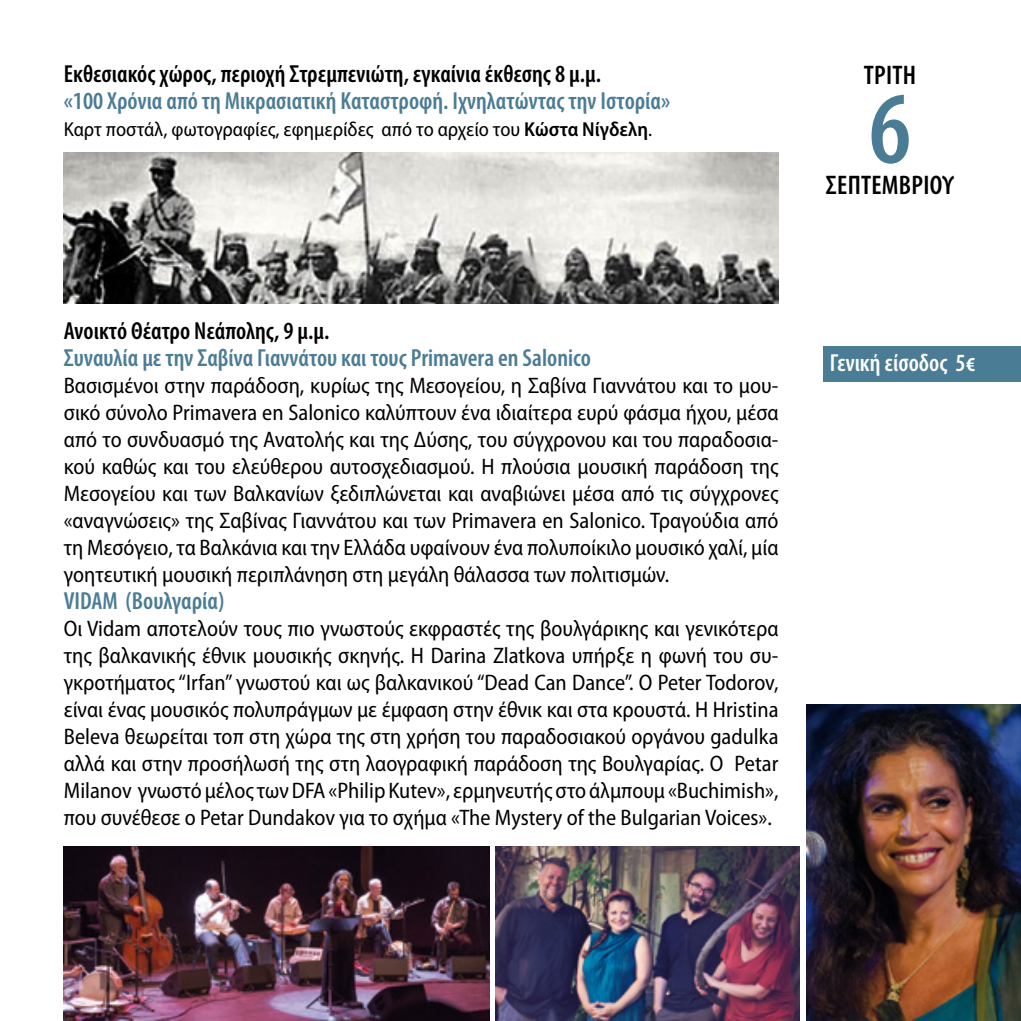
<style>
.page{position:relative;width:1021px;height:1021px;background:#fff}
.page>*{position:absolute;margin:0;border:0;box-sizing:border-box;transform-origin:0 0}
.t1{font:600 condensed 103.5px "Myriad Pro";color:#4b7c95}
.t2{font:600 condensed 27px "Myriad Pro";letter-spacing:.01em;color:#000}
.t3{font:600 condensed 24.75px "Myriad Pro";color:#4b7c95}
.t4{font:600 condensed 24.75px "Myriad Pro";color:#000}
.t5{font:600 condensed 24.75px "Myriad Pro";color:#fff}
.t6{font:semi-condensed 22.5px/27px "Myriad Pro";color:#000;text-align:justify}
.t7{font:semi-condensed 20.25px "Myriad Pro";color:#000}
.s1{font-weight:600}
</style>
<div class="page">
<img style="left:64px;top:846px;width:425px;height:174px">
<img style="left:496px;top:846px;width:303px;height:174px">
<img style="left:64px;top:152px;width:714px;height:152px">
<div style="left:823px;top:346px;width:197px;height:35px;background:#4b7c95"></div>
<img style="left:806px;top:704px;width:214px;height:316px">
<p class="t4" style="left:64px;top:61px;width:538px">Εκθεσιακός χώρος, περιοχή Στρεμπενιώτη, εγκαίνια έκθεσης 8 μ.μ.</p>
<p class="t3" style="left:64px;top:88px;width:608px">«100 Χρόνια από τη Μικρασιατική Καταστροφή. Ιχνηλατώντας την Ιστορία»</p>
<p class="t7" style="left:64px;top:119px;width:590px">Καρτ ποστάλ, φωτογραφίες, εφημερίδες από το αρχείο του <span class="s1">Κώστα Νίγδελη</span>.</p>
<p class="t2" style="left:863px;top:60px;width:54px">ΤΡΙΤΗ</p>
<h1 class="t1" style="left:868px;top:72px;width:44px">6</h1>
<p class="t2" style="left:826px;top:171px;width:130px">ΣΕΠΤΕΜΒΡΙΟΥ</p>
<p class="t4" style="left:64px;top:317px;width:267px">Ανοικτό Θέατρο Νεάπολης, 9 μ.μ.</p>
<p class="t3" style="left:64px;top:344px;width:528px">Συναυλία με την Σαβίνα Γιαννάτου και τους Primavera en Salonico</p>
<p class="t6" style="left:64px;top:373px;width:716px">Βασισμένοι στην παράδοση, κυρίως της Μεσογείου, η Σαβίνα Γιαννάτου και το μου&shy;σικό σύνολο Primavera en Salonico καλύπτουν ένα ιδιαίτερα ευρύ φάσμα ήχου, μέσα από το συνδυασμό της Ανατολής και της Δύσης, του σύγχρονου και του παραδοσια&shy;κού καθώς και του ελεύθερου αυτοσχεδιασμού. Η πλούσια μουσική παράδοση της Μεσογείου και των Βαλκανίων ξεδιπλώνεται και αναβιώνει μέσα από τις σύγχρονες «αναγνώσεις» της Σαβίνας Γιαννάτου και των Primavera en Salonico. Τραγούδια από τη Μεσόγειο, τα Βαλκάνια και την Ελλάδα υφαίνουν ένα πολυποίκιλο μουσικό χαλί, μία γοητευτική μουσική περιπλάνηση στη μεγάλη θάλασσα των πολιτισμών.</p>
<p class="t3" style="left:64px;top:587px;width:162px">VIDAM (Βουλγαρία)</p>
<p class="t6" style="left:64px;top:616px;width:716px">Οι Vidam αποτελούν τους πιο γνωστούς εκφραστές της βουλγάρικης και γενικότερα της βαλκανικής έθνικ μουσικής σκηνής. H Darina Zlatkova υπήρξε η φωνή του συ&shy;γκροτήματος “Irfan” γνωστού και ως βαλκανικού “Dead Can Dance”. Ο Peter Todorov, είναι ένας μουσικός πολυπράγμων με έμφαση στην έθνικ και στα κρουστά. Η Hristina Beleva θεωρείται τοπ στη χώρα της στη χρήση του παραδοσιακού οργάνου gadulka αλλά και στην προσήλωσή της στη λαογραφική παράδοση της Βουλγαρίας. Ο Petar Milanov γνωστό μέλος των DFA «Philip Kutev», ερμηνευτής στο άλμπουμ «Buchimish», που συνέθεσε ο Petar Dundakov για το σχήμα «The Mystery of the Bulgarian Voices».</p>
<p class="t5" style="left:829px;top:350px;width:147px">Γενική είσοδος 5€</p>
</div>
